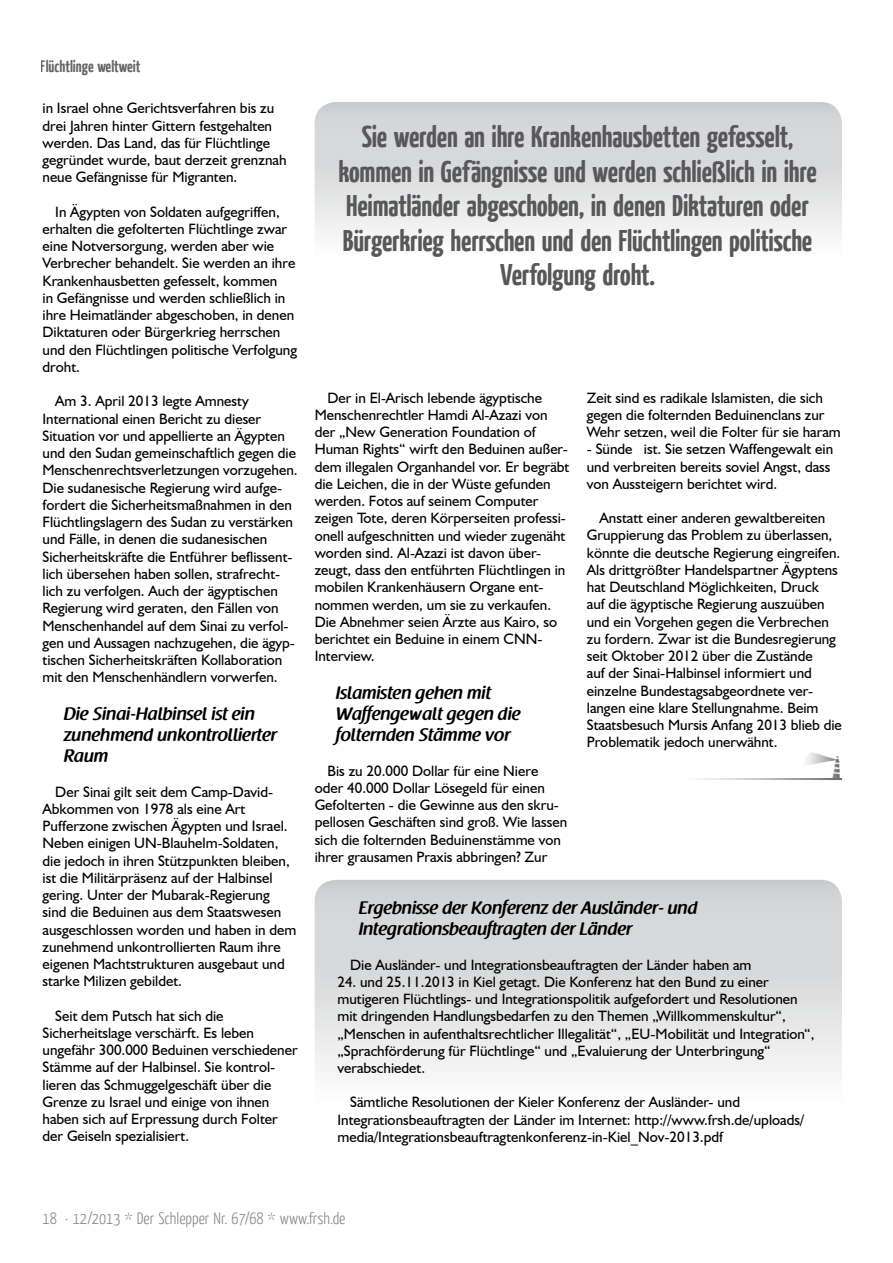
<style>
.page{position:relative;width:893px;height:1263px;background:#fff}
.page>*{position:absolute;margin:0;border:0;box-sizing:border-box;transform-origin:0 0}
.t1{font:700 30px/34.5px "Yanone Kaffeesatz";letter-spacing:-.01em;color:#58585a;text-align:center}
.t2{font:600 18px/21px "Raspoutine";color:#000}
.t3{font:300 16.5px "Yanone Kaffeesatz";color:#87888a}
.t4{font:700 16.5px "Yanone Kaffeesatz";color:#000}
.t5{font:15px/17.2px "Humanist 521 BT";color:#000}
</style>
<div class="page">
<img style="left:802px;top:752px;width:40px;height:28px">
<img style="left:701px;top:778px;width:141px;height:1px">
<svg style="left:315px;top:102px;width:527px;height:132px"></svg>
<svg style="left:315px;top:880px;width:527px;height:190px"></svg>
<p class="t4" style="left:41px;top:55px;width:101px">Flüchtlinge weltweit</p>
<p class="t5" style="left:43px;top:99px;width:245px">in Israel ohne Gerichtsverfahren bis zu drei Jahren hinter Gittern festgehalten werden. Das Land, das für Flüchtlinge gegründet wurde, baut derzeit grenznah neue Gefängnisse für Migranten.</p>
<p class="t5" style="left:43px;top:203px;width:256px;text-indent:13px">In Ägypten von Soldaten aufgegriffen, erhalten die gefolterten Flüchtlinge zwar eine Notversorgung, werden aber wie Verbrecher behandelt. Sie werden an ihre Krankenhausbetten gefesselt, kommen<br>in Gefängnisse und werden schließlich in ihre Heimatländer abgeschoben, in denen Diktaturen oder Bürgerkrieg herrschen und den Flüchtlingen politische Verfolgung droht.</p>
<p class="t5" style="left:43px;top:392px;width:257px;text-indent:13px">Am 3. April 2013 legte Amnesty International einen Bericht zu dieser Situation vor und appellierte an Ägypten und den Sudan gemeinschaftlich gegen die Menschenrechtsverletzungen vorzugehen.<br>Die sudanesische Regierung wird aufge&shy;fordert die Sicherheitsmaßnahmen in den Flüchtlingslagern des Sudan zu verstärken und Fälle, in denen die sudanesischen Sicherheitskräfte die Entführer beflissent&shy;lich übersehen haben sollen, strafrecht&shy;lich zu verfolgen. Auch der ägyptischen Regierung wird geraten, den Fällen von Menschenhandel auf dem Sinai zu verfol&shy;gen und Aussagen nachzugehen, die ägyp&shy;tischen Sicherheitskräften Kollaboration mit den Menschenhändlern vorwerfen.</p>
<p class="t2" style="left:64px;top:704px;width:215px">Die Sinai-Halbinsel ist ein zunehmend unkontrollierter<br>Raum</p>
<p class="t5" style="left:43px;top:782px;width:255px;text-indent:13px">Der Sinai gilt seit dem Camp-David-Abkommen von 1978 als eine Art Pufferzone zwischen Ägypten und Israel.<br>Neben einigen UN-Blauhelm-Soldaten, die jedoch in ihren Stützpunkten bleiben, ist die Militärpräsenz auf der Halbinsel gering. Unter der Mubarak-Regierung sind die Beduinen aus dem Staatswesen ausgeschlossen worden und haben in dem zunehmend unkontrollierten Raum ihre eigenen Machtstrukturen ausgebaut und starke Milizen gebildet.</p>
<p class="t5" style="left:43px;top:1006px;width:257px;text-indent:13px">Seit dem Putsch hat sich die Sicherheitslage verschärft. Es leben ungefähr 300.000 Beduinen verschiedener Stämme auf der Halbinsel. Sie kontrol&shy;lieren das Schmuggelgeschäft über die Grenze zu Israel und einige von ihnen haben sich auf Erpressung durch Folter der Geiseln spezialisiert.</p>
<h1 class="t1" style="left:338px;top:118px;width:480px">Sie werden an ihre Krankenhausbetten gefesselt, kommen in Gefängnisse und werden schließlich in ihre Heimatländer abgeschoben, in denen Diktaturen oder Bürgerkrieg herrschen und den Flüchtlingen politische Verfolgung droht.</h1>
<p class="t5" style="left:315px;top:389px;width:256px;text-indent:13px">Der in El-Arisch lebende ägyptische Menschenrechtler Hamdi Al-Azazi von der „New Generation Foundation of Human Rights“ wirft den Beduinen außer&shy;dem illegalen Organhandel vor. Er begräbt die Leichen, die in der Wüste gefunden werden. Fotos auf seinem Computer zeigen Tote, deren Körperseiten professi&shy;onell aufgeschnitten und wieder zugenäht worden sind. Al-Azazi ist davon über&shy;zeugt, dass den entführten Flüchtlingen in mobilen Krankenhäusern Organe ent&shy;nommen werden, um sie zu verkaufen.<br>Die Abnehmer seien Ärzte aus Kairo, so berichtet ein Beduine in einem CNN-Interview.</p>
<p class="t2" style="left:336px;top:683px;width:186px">Islamisten gehen mit<br>Waffengewalt gegen die folternden Stämme vor</p>
<p class="t5" style="left:315px;top:762px;width:254px;text-indent:13px">Bis zu 20.000 Dollar für eine Niere oder 40.000 Dollar Lösegeld für einen Gefolterten - die Gewinne aus den skru&shy;pellosen Geschäften sind groß. Wie lassen sich die folternden Beduinenstämme von ihrer grausamen Praxis abbringen? Zur</p>
<p class="t5" style="left:587px;top:389px;width:255px">Zeit sind es radikale Islamisten, die sich gegen die folternden Beduinenclans zur<br>Wehr setzen, weil die Folter für sie haram</p>
<p class="t5" style="left:587px;top:440px;width:248px">- Sünde ist. Sie setzen Waffengewalt ein und verbreiten bereits soviel Angst, dass von Aussteigern berichtet wird.</p>
<p class="t5" style="left:587px;top:509px;width:257px;text-indent:13px">Anstatt einer anderen gewaltbereiten Gruppierung das Problem zu überlassen, könnte die deutsche Regierung eingreifen.<br>Als drittgrößter Handelspartner Ägyptens hat Deutschland Möglichkeiten, Druck<br>auf die ägyptische Regierung auszuüben und ein Vorgehen gegen die Verbrechen zu fordern. Zwar ist die Bundesregierung seit Oktober 2012 über die Zustände<br>auf der Sinai-Halbinsel informiert und einzelne Bundestagsabgeordnete ver&shy;langen eine klare Stellungnahme. Beim Staatsbesuch Mursis Anfang 2013 blieb die Problematik jedoch unerwähnt.</p>
<p class="t2" style="left:359px;top:898px;width:340px">Ergebnisse der Konferenz der Ausländer- und<br>Integrationsbeauftragten der Länder</p>
<p class="t5" style="left:350px;top:955px;width:403px">Die Ausländer- und Integrationsbeauftragten der Länder haben am</p>
<p class="t5" style="left:337px;top:973px;width:479px">24. und 25.11.2013 in Kiel getagt. Die Konferenz hat den Bund zu einer mutigeren Flüchtlings- und Integrationspolitik aufgefordert und Resolutionen mit dringenden Handlungsbedarfen zu den Themen „Willkommenskultur“, „Menschen in aufenthaltsrechtlicher Illegalität“, „EU-Mobilität und Integration“, „Sprachförderung für Flüchtlinge“ und „Evaluierung der Unterbringung“ verabschiedet.</p>
<p class="t5" style="left:337px;top:1093px;width:468px;text-indent:13px">Sämtliche Resolutionen der Kieler Konferenz der Ausländer- und<br>Integrationsbeauftragten der Länder im Internet: http://www.frsh.de/uploads/ media/Integrationsbeauftragtenkonferenz-in-Kiel_Nov-2013.pdf</p>
<p class="t3" style="left:43px;top:1208px;width:304px">18 · 12/2013 * Der Schlepper Nr. 67/68 * www.frsh.de</p>
</div>
